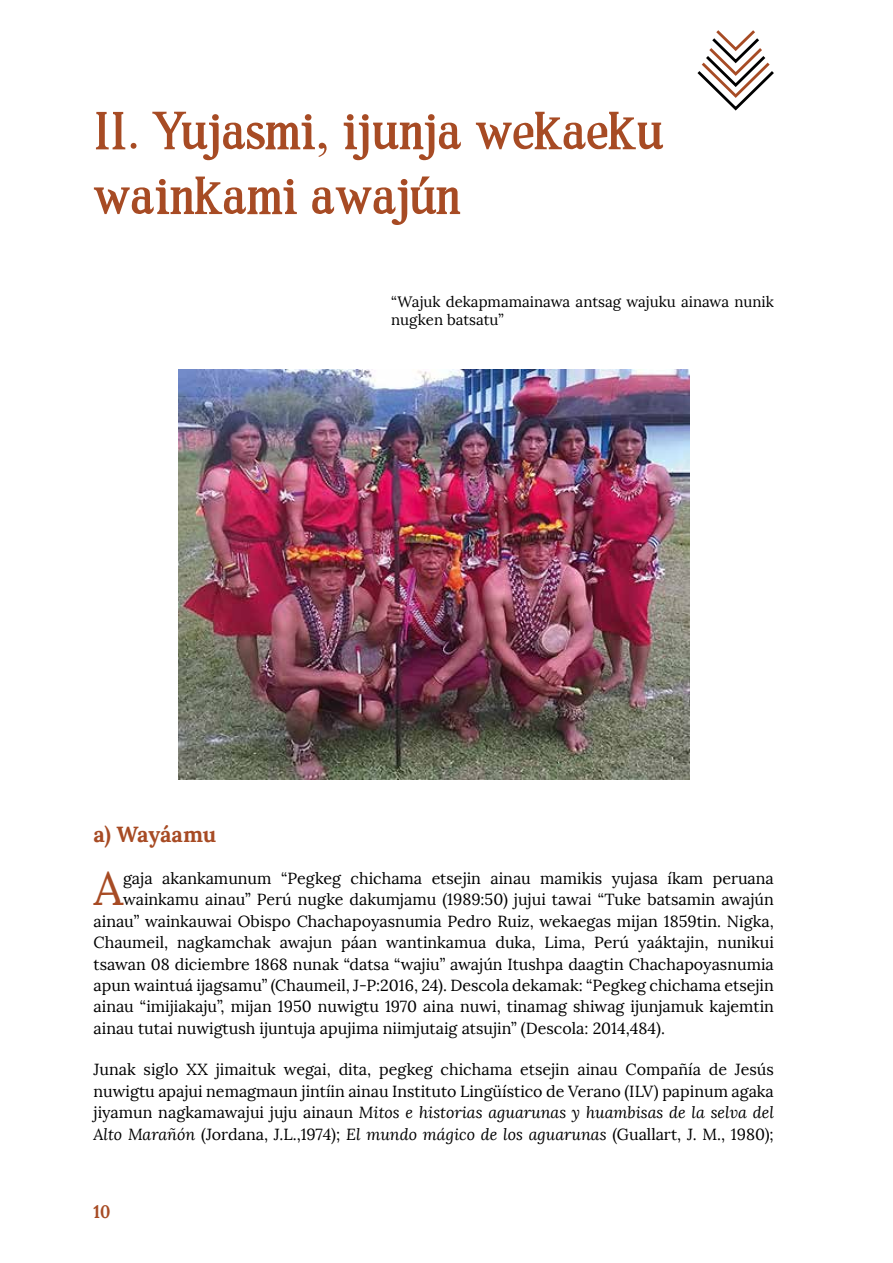
<style>
.page{position:relative;width:893px;height:1263px;background:#fff}
.page>*{position:absolute;margin:0;border:0;box-sizing:border-box;transform-origin:0 0}
.t1{font:700 54px/64.8px "Amaznica Std";color:#a74b24}
.t2{font:46.65px "Lora";color:#a74b24}
.t3{font:700 21.75px "Lora";color:#a74b24}
.t4{font:700 18px "Lora";color:#a74b24;scale:.9 1}
.t5{font:16.05px/21.5px "Lora";color:#000;text-align:justify}
.t6{font:15px/18px "Lora";color:#000}
.s1{font-style:italic}
</style>
<div class="page">
<svg style="left:697px;top:30px;width:77px;height:81px"></svg>
<img style="left:178px;top:370px;width:511px;height:409px">
<h1 class="t1" style="left:94px;top:97px;width:572px">II. Yujasmi, ijunja wekaeku wainkami awajún</h1>
<p class="t6" style="left:391px;top:293px;width:384px">“Wajuk dekapmamainawa antsag wajuku ainawa nunik nugken batsatu”</p>
<h3 class="t3" style="left:94px;top:820px;width:124px">a) Wayáamu</h3>
<h2 class="t2" style="left:94px;top:860px;width:31px">A</h2>
<p class="t5" style="left:123px;top:867px;width:652px">gaja akankamunum “Pegkeg chichama etsejin ainau mamikis yujasa íkam peruana</p>
<p class="t5" style="left:123px;top:889px;width:652px">wainkamu ainau” Perú nugke dakumjamu (1989:50) jujui tawai “Tuke batsamin awajún</p>
<p class="t5" style="left:94px;top:910px;width:682px">ainau” wainkauwai Obispo Chachapoyasnumia Pedro Ruiz, wekaegas mijan 1859tin. Nigka,</p>
<p class="t5" style="left:94px;top:932px;width:682px">Chaumeil, nagkamchak awajun páan wantinkamua duka, Lima, Perú yaáktajin, nunikui</p>
<p class="t5" style="left:94px;top:953px;width:682px">tsawan 08 diciembre 1868 nunak “datsa “wajiu” awajún Itushpa daagtin Chachapoyasnumia</p>
<p class="t5" style="left:94px;top:975px;width:682px">apun waintuá ijagsamu” (Chaumeil, J-P:2016, 24). Descola dekamak: “Pegkeg chichama etsejin</p>
<p class="t5" style="left:94px;top:996px;width:682px">ainau “imijiakaju”, mijan 1950 nuwigtu 1970 aina nuwi, tinamag shiwag ijunjamuk kajemtin</p>
<p class="t5" style="left:94px;top:1017px;width:573px">ainau tutai nuwigtush ijuntuja apujima niimjutaig atsujin” (Descola: 2014,484).</p>
<p class="t5" style="left:94px;top:1059px;width:682px">Junak siglo XX jimaituk wegai, dita, pegkeg chichama etsejin ainau Compañía de Jesús nuwigtu apajui nemagmaun jintíin ainau Instituto Lingüístico de Verano (ILV) papinum agaka jiyamun nagkamawajui juju ainaun <span class="s1">Mitos e historias aguarunas y huambisas de la selva del Alto Marañón</span> (Jordana, J.L.,1974); <span class="s1">El mundo mágico de los aguarunas</span> (Guallart, J. M., 1980);</p>
<p class="t4" style="left:94px;top:1200px;width:20px">10</p>
</div>
